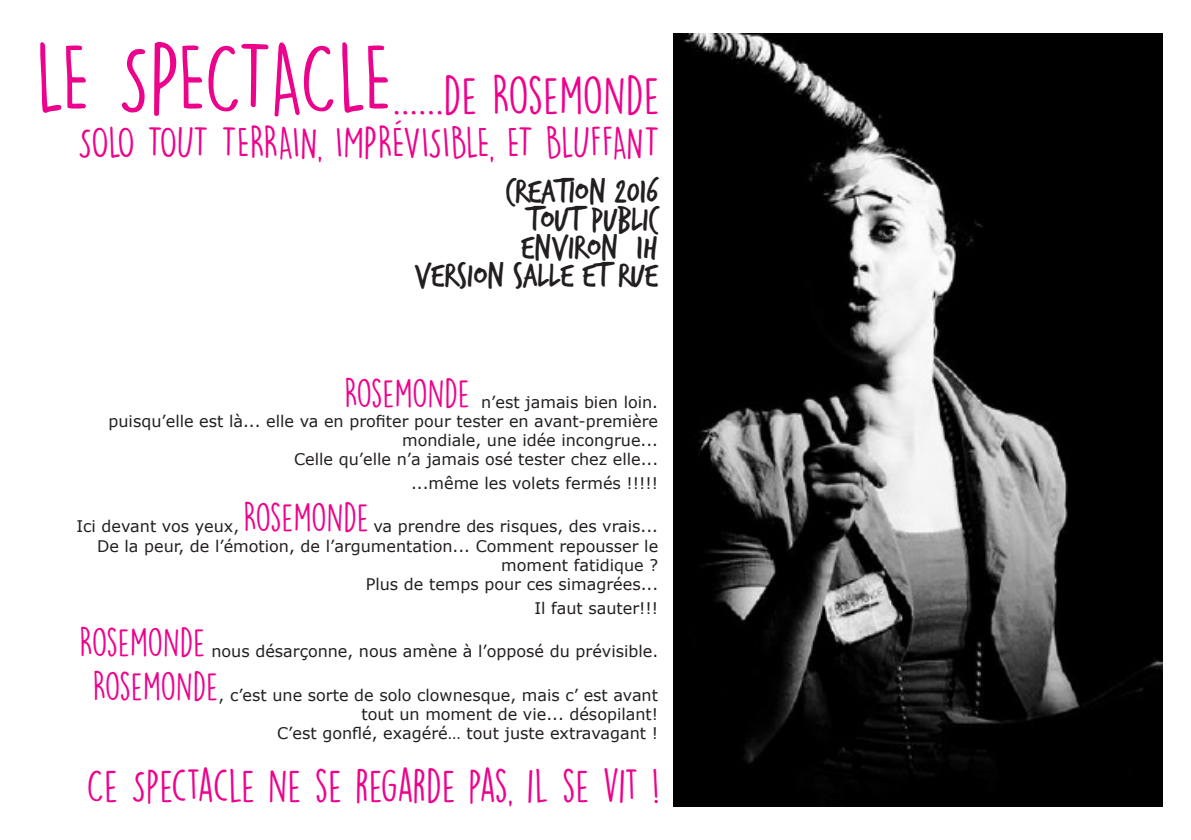
<style>
.page{position:relative;width:1191px;height:840px;background:#fff}
.page>*{position:absolute;margin:0;border:0;box-sizing:border-box;transform-origin:0 0}
.t1{font:48px "DK Lemon Yellow Sun";color:#ed028c}
.t2{font:42px "DK Lemon Yellow Sun";letter-spacing:-.025em;color:#ed028c}
.t3{font:40px "DK Lemon Yellow Sun";letter-spacing:-.025em;color:#ed028c}
.t4{font:36px "Trash Hand";color:#231f20}
.t5{font:36px "DK Lemon Yellow Sun";color:#ed028c}
.t6{font:16px/19.2px "Verdana";color:#231f20;text-align:right}
.s1{font-size:90px}
</style>
<div class="page">
<img style="left:673px;top:34px;width:489px;height:771px">
<p class="t1" style="left:36px;top:66px;width:626px"><span class="s1">LE SPECTACLE</span>......DE ROSEMONDE</p>
<p class="t3" style="left:78px;top:119px;width:583px">SOLO TOUT TERRAIN, IMPRÉVISIBLE, ET BLUFFANT</p>
<p class="t4" style="left:506px;top:173px;width:154px">CREATION 2016</p>
<p class="t4" style="left:527px;top:201px;width:132px">TOUT PUBLIC</p>
<p class="t4" style="left:521px;top:229px;width:138px">ENVIRON 1H</p>
<p class="t4" style="left:414px;top:257px;width:245px">VERSION SALLE ET RUE</p>
<p class="t5" style="left:344px;top:371px;width:127px">ROSEMONDE</p>
<p class="t6" style="left:481px;top:392px;width:178px">n’est jamais bien loin.</p>
<p class="t6" style="left:109px;top:411px;width:551px">puisqu’elle est là... elle va en profiter pour tester en avant-première mondiale, une idée incongrue...</p>
<p class="t6" style="left:294px;top:449px;width:365px">Celle qu’elle n’a jamais osé tester chez elle...</p>
<p class="t6" style="left:411px;top:473px;width:248px">...même les volets fermés !!!!!</p>
<p class="t6" style="left:76px;top:517px;width:164px">Ici devant vos yeux,</p>
<p class="t5" style="left:243px;top:495px;width:127px">ROSEMONDE</p>
<p class="t6" style="left:373px;top:517px;width:286px">va prendre des risques, des vrais...</p>
<p class="t6" style="left:97px;top:536px;width:562px">De la peur, de l’émotion, de l’argumentation... Comment repousser le moment fatidique ?</p>
<p class="t6" style="left:366px;top:574px;width:294px">Plus de temps pour ces simagrées...</p>
<p class="t6" style="left:534px;top:598px;width:125px">Il faut sauter!!!</p>
<p class="t5" style="left:80px;top:620px;width:127px">ROSEMONDE</p>
<p class="t6" style="left:211px;top:641px;width:448px">nous désarçonne, nous amène à l’opposé du prévisible.</p>
<p class="t5" style="left:93px;top:663px;width:127px">ROSEMONDE</p>
<p class="t6" style="left:218px;top:685px;width:441px">, c’est une sorte de solo clownesque, mais c’ est avant tout un moment de vie... désopilant!</p>
<p class="t6" style="left:277px;top:723px;width:382px">C’est gonflé, exagéré… tout juste extravagant !</p>
<p class="t2" style="left:86px;top:759px;width:575px">CE SPECTACLE NE SE REGARDE PAS, IL SE VIT !</p>
</div>
